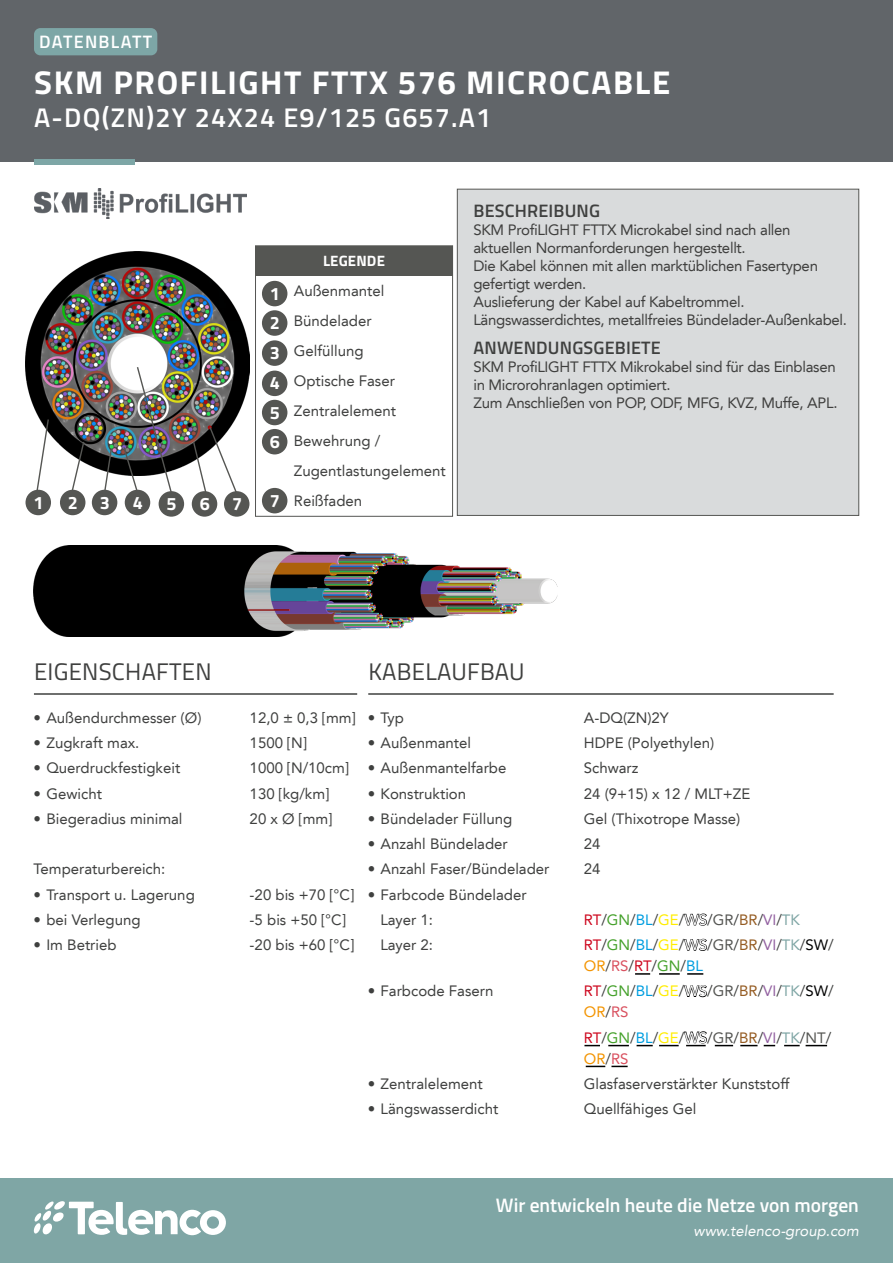
<style>
.page{position:relative;width:893px;height:1263px;background:#fff}
.page>*{position:absolute;margin:0;border:0;box-sizing:border-box;transform-origin:0 0}
.t1{font:700 33px "Titillium Web";letter-spacing:.05em;color:#fff}
.t2{font:600 27px "Titillium Web";letter-spacing:.045em;color:#fff}
.t3{font:24px "Titillium Web";letter-spacing:.01em;color:#3f403f}
.t4{font:600 19.5px "Titillium Web";color:#fff}
.t5{font:600 18px "Titillium Web";letter-spacing:.01em;color:#3f403f}
.t6{font:700 18px/29.7px "Titillium Web";color:#fff;text-align:justify}
.t7{font:600 18px "Titillium Web";letter-spacing:.07em;color:#fff}
.t8{font:15px/30px "Avenir LT";color:#3f403f}
.t9{font:15px/18px "Avenir LT";letter-spacing:-.02em;color:#3f3f3e}
.t10{font:italic 15px "Avenir LT";color:#fff}
.t11{font:700 15px "Titillium Web";letter-spacing:.01em;color:#fff}
.s1{color:#cd071e}
.s2{color:#45a12b}
.s3{color:#009ee0}
.s4{color:#ffed00}
.s5{color:#000}
.s6{color:#555653}
.s7{color:#955c23}
.s8{color:#9260a0}
.s9{color:#7fa6a5}
.s10{color:#f39400}
.s11{color:#d9515f}
</style>
<div class="page">
<div style="left:0;top:0;width:893px;height:162px;background:#616569"></div>
<hr style="left:34px;top:693px;width:323px;height:2px;background:#3f403f">
<hr style="left:368px;top:693px;width:466px;height:2px;background:#3f403f">
<div style="left:457px;top:189px;width:402px;height:327px;background:#d9dbdc"></div>
<div style="left:34px;top:28px;width:123px;height:27px;background:#7da6a6;border-radius:6px"></div>
<div style="left:34px;top:159px;width:100px;height:5px;background:#7da6a6"></div>
<div style="left:0;top:1178px;width:893px;height:85px;background:#7fa6a5"></div>
<svg style="left:33px;top:1201px;width:193px;height:34px"></svg>
<img style="left:34px;top:189px;width:213px;height:30px">
<img style="left:34px;top:546px;width:523px;height:91px">
<div style="left:255px;top:246px;width:198px;height:29px;background:#555653"></div>
<div style="left:255px;top:245px;width:198px;height:272px;border:1px solid #555653"></div>
<div style="left:262px;top:281px;width:25px;height:25px;background:#555653;border-radius:50%"></div>
<div style="left:262px;top:310px;width:25px;height:26px;background:#555653;border-radius:50%"></div>
<div style="left:262px;top:340px;width:25px;height:26px;background:#555653;border-radius:50%"></div>
<div style="left:262px;top:371px;width:25px;height:25px;background:#555653;border-radius:50%"></div>
<div style="left:262px;top:400px;width:25px;height:25px;background:#555653;border-radius:50%"></div>
<div style="left:262px;top:488px;width:25px;height:25px;background:#555653;border-radius:50%"></div>
<div style="left:262px;top:429px;width:25px;height:25px;background:#555653;border-radius:50%"></div>
<img style="left:26px;top:251px;width:223px;height:224px">
<div style="left:26px;top:490px;width:25px;height:25px;background:#555653;border-radius:50%"></div>
<div style="left:60px;top:490px;width:25px;height:25px;background:#555653;border-radius:50%"></div>
<div style="left:92px;top:490px;width:25px;height:25px;background:#555653;border-radius:50%"></div>
<div style="left:125px;top:490px;width:25px;height:25px;background:#555653;border-radius:50%"></div>
<div style="left:159px;top:491px;width:25px;height:26px;background:#555653;border-radius:50%"></div>
<div style="left:224px;top:491px;width:25px;height:26px;background:#555653;border-radius:50%"></div>
<div style="left:192px;top:491px;width:25px;height:26px;background:#555653;border-radius:50%"></div>
<svg style="left:35px;top:418px;width:15px;height:75px"></svg>
<svg style="left:70px;top:440px;width:15px;height:54px"></svg>
<svg style="left:103px;top:448px;width:10px;height:45px"></svg>
<img style="left:122px;top:365px;width:51px;height:131px">
<svg style="left:192px;top:426px;width:47px;height:70px"></svg>
<svg style="left:635px;top:973px;width:15px;height:2px"></svg>
<hr style="left:659px;top:973px;width:21px;height:2px;background:#000">
<svg style="left:687px;top:973px;width:16px;height:2px"></svg>
<svg style="left:584px;top:1045px;width:16px;height:1px"></svg>
<svg style="left:608px;top:1045px;width:21px;height:1px"></svg>
<svg style="left:637px;top:1045px;width:16px;height:1px"></svg>
<svg style="left:659px;top:1045px;width:20px;height:1px"></svg>
<svg style="left:686px;top:1045px;width:20px;height:1px"></svg>
<svg style="left:715px;top:1045px;width:18px;height:1px"></svg>
<svg style="left:740px;top:1045px;width:17px;height:1px"></svg>
<svg style="left:784px;top:1045px;width:16px;height:1px"></svg>
<svg style="left:806px;top:1045px;width:21px;height:1px"></svg>
<svg style="left:586px;top:1066px;width:19px;height:1px"></svg>
<svg style="left:611px;top:1066px;width:17px;height:1px"></svg>
<p class="t7" style="left:39px;top:28px;width:115px">DATENBLATT</p>
<h1 class="t1" style="left:34px;top:57px;width:638px">SKM PROFILIGHT FTTX 576 MICROCABLE</h1>
<h2 class="t2" style="left:34px;top:97px;width:459px">A-DQ(ZN)2Y 24X24 E9/125 G657.A1</h2>
<p class="t6" style="left:34px;top:486px;width:12px">1</p>
<p class="t6" style="left:68px;top:486px;width:43px">2 3</p>
<p class="t6" style="left:133px;top:486px;width:12px">4</p>
<p class="t6" style="left:167px;top:488px;width:12px">5</p>
<p class="t6" style="left:200px;top:488px;width:44px">6 7</p>
<p class="t6" style="left:270px;top:278px;width:12px">1<br>2<br>3<br>4<br>5</p>
<p class="t6" style="left:270px;top:426px;width:12px">6</p>
<p class="t6" style="left:270px;top:485px;width:12px">7</p>
<p class="t11" style="left:323px;top:249px;width:63px">LEGENDE</p>
<p class="t8" style="left:294px;top:276px;width:153px">Außenmantel<br>Bündelader<br>Gelfüllung<br>Optische Faser<br>Zentralelement<br>Bewehrung /<br>Zugentlastungelement<br>Reißfaden</p>
<p class="t5" style="left:473px;top:197px;width:128px">BESCHREIBUNG</p>
<p class="t9" style="left:473px;top:221px;width:375px">SKM ProfiLIGHT FTTX Microkabel sind nach allen aktuellen Normanforderungen hergestellt.<br>Die Kabel können mit allen marktüblichen Fasertypen gefertigt werden.<br>Auslieferung der Kabel auf Kabeltrommel.<br>Längswasserdichtes, metallfreies Bündelader-Außenkabel.</p>
<p class="t5" style="left:473px;top:334px;width:189px">ANWENDUNGSGEBIETE</p>
<p class="t9" style="left:473px;top:358px;width:366px">SKM ProfiLIGHT FTTX Mikrokabel sind für das Einblasen in Microrohranlagen optimiert.<br>Zum Anschließen von POP, ODF, MFG, KVZ, Muffe, APL.</p>
<h3 class="t3" style="left:34px;top:654px;width:179px">EIGENSCHAFTEN</h3>
<h3 class="t3" style="left:368px;top:654px;width:158px">KABELAUFBAU</h3>
<p class="t8" style="left:34px;top:703px;width:169px">• Außendurchmesser (Ø)</p>
<p class="t8" style="left:250px;top:703px;width:107px">12,0 ± 0,3 [mm]</p>
<p class="t8" style="left:34px;top:728px;width:107px">• Zugkraft max.</p>
<p class="t8" style="left:250px;top:728px;width:58px">1500 [N]</p>
<p class="t8" style="left:34px;top:753px;width:148px">• Querdruckfestigkeit</p>
<p class="t8" style="left:250px;top:753px;width:101px">1000 [N/10cm]</p>
<p class="t8" style="left:34px;top:779px;width:70px">• Gewicht</p>
<p class="t8" style="left:250px;top:779px;width:81px">130 [kg/km]</p>
<p class="t8" style="left:34px;top:804px;width:150px">• Biegeradius minimal</p>
<p class="t8" style="left:250px;top:804px;width:84px">20 x Ø [mm]</p>
<p class="t8" style="left:34px;top:854px;width:133px">Temperaturbereich:</p>
<p class="t8" style="left:34px;top:880px;width:163px">• Transport u. Lagerung</p>
<p class="t8" style="left:250px;top:880px;width:106px">-20 bis +70 [°C]</p>
<p class="t8" style="left:34px;top:905px;width:108px">• bei Verlegung</p>
<p class="t8" style="left:250px;top:905px;width:97px">-5 bis +50 [°C]</p>
<p class="t8" style="left:34px;top:930px;width:85px">• Im Betrieb</p>
<p class="t8" style="left:250px;top:930px;width:106px">-20 bis +60 [°C]</p>
<p class="t8" style="left:368px;top:703px;width:38px">• Typ</p>
<p class="t8" style="left:584px;top:703px;width:87px">A-DQ(ZN)2Y</p>
<p class="t8" style="left:368px;top:728px;width:105px">• Außenmantel</p>
<p class="t8" style="left:584px;top:728px;width:132px">HDPE (Polyethylen)</p>
<p class="t8" style="left:368px;top:753px;width:140px">• Außenmantelfarbe</p>
<p class="t8" style="left:584px;top:753px;width:56px">Schwarz</p>
<p class="t8" style="left:368px;top:779px;width:100px">• Konstruktion</p>
<p class="t8" style="left:584px;top:779px;width:168px">24 (9+15) x 12 / MLT+ZE</p>
<p class="t8" style="left:368px;top:804px;width:146px">• Bündelader Füllung</p>
<p class="t8" style="left:584px;top:804px;width:158px">Gel (Thixotrope Masse)</p>
<p class="t8" style="left:368px;top:829px;width:142px">• Anzahl Bündelader</p>
<p class="t8" style="left:584px;top:829px;width:18px">24</p>
<p class="t8" style="left:368px;top:854px;width:183px">• Anzahl Faser/Bündelader</p>
<p class="t8" style="left:584px;top:854px;width:18px">24</p>
<p class="t8" style="left:380px;top:882px;width:148px;line-height:25.2px;text-indent:-13px">• Farbcode Bündelader<br>Layer 1:</p>
<p class="t8" style="left:584px;top:905px;width:218px"><span class="s1">RT</span>/<span class="s2">GN</span>/<span class="s3">BL</span>/<span class="s4">GE</span>/<span class="s5">WS</span>/<span class="s6">GR</span>/<span class="s7">BR</span>/<span class="s8">VI</span>/<span class="s9">TK</span></p>
<p class="t8" style="left:380px;top:930px;width:54px">Layer 2:</p>
<p class="t8" style="left:584px;top:934px;width:252px;line-height:21px"><span class="s1">RT</span>/<span class="s2">GN</span>/<span class="s3">BL</span>/<span class="s4">GE</span>/<span class="s5">WS</span>/<span class="s6">GR</span>/<span class="s7">BR</span>/<span class="s8">VI</span>/<span class="s9">TK</span>/<span class="s5">SW</span>/<br><span class="s10">OR</span>/<span class="s11">RS</span>/<span class="s1">RT</span>/<span class="s2">GN</span>/<span class="s3">BL</span></p>
<p class="t8" style="left:368px;top:976px;width:127px">• Farbcode Fasern</p>
<p class="t8" style="left:584px;top:981px;width:252px;line-height:21px"><span class="s1">RT</span>/<span class="s2">GN</span>/<span class="s3">BL</span>/<span class="s4">GE</span>/<span class="s5">WS</span>/<span class="s6">GR</span>/<span class="s7">BR</span>/<span class="s8">VI</span>/<span class="s9">TK</span>/<span class="s5">SW</span>/<br><span class="s10">OR</span>/<span class="s11">RS</span></p>
<p class="t8" style="left:584px;top:1027px;width:249px;line-height:21px"><span class="s1">RT</span>/<span class="s2">GN</span>/<span class="s3">BL</span>/<span class="s4">GE</span>/<span class="s5">WS</span>/<span class="s6">GR</span>/<span class="s7">BR</span>/<span class="s8">VI</span>/<span class="s9">TK</span>/<span class="s6">NT</span>/<br><span class="s10">OR</span>/<span class="s11">RS</span></p>
<p class="t8" style="left:368px;top:1069px;width:117px">• Zentralelement</p>
<p class="t8" style="left:584px;top:1069px;width:207px">Glasfaserverstärkter Kunststoff</p>
<p class="t8" style="left:368px;top:1094px;width:132px">• Längswasserdicht</p>
<p class="t8" style="left:584px;top:1094px;width:114px">Quellfähiges Gel</p>
<h3 class="t4" style="left:496px;top:1191px;width:364px">Wir entwickeln heute die Netze von morgen</h3>
<p class="t10" style="left:693px;top:1222px;width:167px">www.telenco-group.com</p>
</div>
